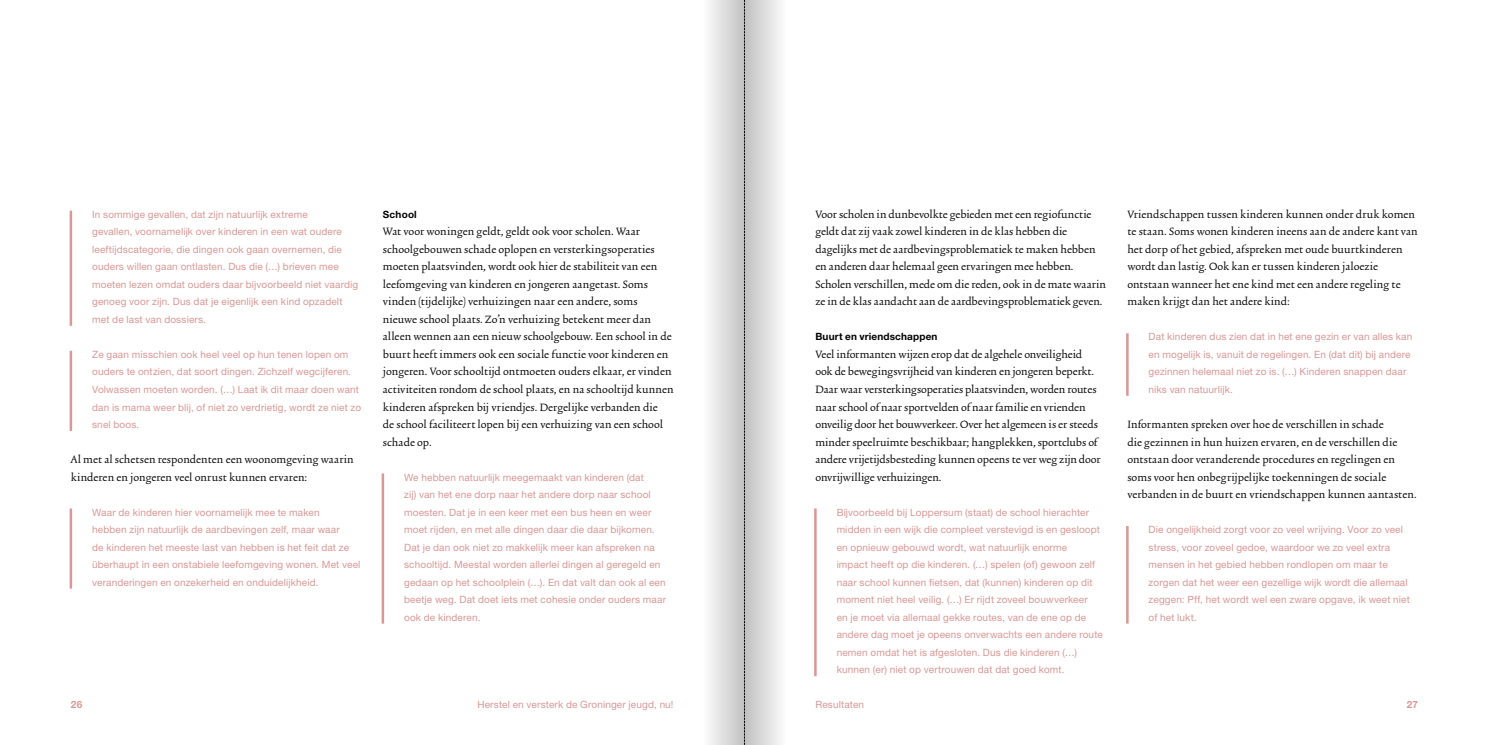
<style>
.page{position:relative;width:1489px;height:745px;background:#fff}
.page>*{position:absolute;margin:0;border:0;box-sizing:border-box;transform-origin:0 0}
.t1{font:expanded 12.5px/17.5px "Trinite No 2";letter-spacing:.005em;color:#000}
.t2{font:10px/17.5px "Helvetica Neue LT Std";letter-spacing:.015em;color:#d99896}
.t3{font:700 10px "Helvetica Neue LT Std";letter-spacing:.015em;color:#000}
.t4{font:700 10px "Helvetica Neue LT Std";color:#d99896}
</style>
<div class="page">
<hr style="left:70px;top:210px;width:2px;height:115px;background:#d99896">
<hr style="left:70px;top:350px;width:2px;height:80px;background:#d99896">
<hr style="left:70px;top:508px;width:2px;height:80px;background:#d99896">
<hr style="left:381px;top:473px;width:3px;height:150px;background:#d99896">
<hr style="left:814px;top:508px;width:2px;height:167px;background:#d99896">
<hr style="left:1126px;top:333px;width:2px;height:62px;background:#d99896">
<hr style="left:1126px;top:525px;width:2px;height:98px;background:#d99896">
<div style="left:744px;top:0;width:43px;height:744px;background:linear-gradient(to right,#bfbfbf,#fefefe)"></div>
<div style="left:702px;top:0;width:42px;height:744px;background:linear-gradient(to right,#fff,#c4c4c4)"></div>
<svg style="left:744px;top:0;width:1px;height:744px"></svg>
<p class="t2" style="left:92px;top:205px;width:267px">In sommige gevallen, dat zijn natuurlijk extreme<br>gevallen, voornamelijk over kinderen in een wat oudere leeftijdscategorie, die dingen ook gaan overnemen, die ouders willen gaan ontlasten. Dus die (…) brieven mee moeten lezen omdat ouders daar bijvoorbeeld niet vaardig genoeg voor zijn. Dus dat je eigenlijk een kind opzadelt met de last van dossiers.</p>
<p class="t2" style="left:92px;top:345px;width:270px">Ze gaan misschien ook heel veel op hun tenen lopen om ouders te ontzien, dat soort dingen. Zichzelf wegcijferen.<br>Volwassen moeten worden. (…) Laat ik dit maar doen want dan is mama weer blij, of niet zo verdrietig, wordt ze niet zo snel boos.</p>
<p class="t1" style="left:71px;top:451px;width:284px">Al met al schetsen respondenten een woonomgeving waarin kinderen en jongeren veel onrust kunnen ervaren:</p>
<p class="t2" style="left:92px;top:503px;width:270px">Waar de kinderen hier voornamelijk mee te maken<br>hebben zijn natuurlijk de aardbevingen zelf, maar waar<br>de kinderen het meeste last van hebben is het feit dat ze überhaupt in een onstabiele leefomgeving wonen. Met veel veranderingen en onzekerheid en onduidelijkheid.</p>
<p class="t3" style="left:383px;top:208px;width:36px">School</p>
<p class="t1" style="left:383px;top:223px;width:292px">Wat voor woningen geldt, geldt ook voor scholen. Waar schoolgebouwen schade oplopen en versterkingsoperaties moeten plaatsvinden, wordt ook hier de stabiliteit van een leefomgeving van kinderen en jongeren aangetast. Soms vinden (tijdelijke) verhuizingen naar een andere, soms nieuwe school plaats. Zo’n verhuizing betekent meer dan alleen wennen aan een nieuw schoolgebouw. Een school in de buurt heeft immers ook een sociale functie voor kinderen en jongeren. Voor schooltijd ontmoeten ouders elkaar, er vinden activiteiten rondom de school plaats, en na schooltijd kunnen kinderen afspreken bij vriendjes. Dergelijke verbanden die<br>de school faciliteert lopen bij een verhuizing van een school schade op.</p>
<p class="t2" style="left:404px;top:468px;width:263px">We hebben natuurlijk meegemaakt van kinderen (dat<br>zij) van het ene dorp naar het andere dorp naar school moesten. Dat je in een keer met een bus heen en weer moet rijden, en met alle dingen daar die daar bijkomen.<br>Dat je dan ook niet zo makkelijk meer kan afspreken na schooltijd. Meestal worden allerlei dingen al geregeld en gedaan op het schoolplein (…). En dat valt dan ook al een beetje weg. Dat doet iets met cohesie onder ouders maar ook de kinderen.</p>
<p class="t1" style="left:815px;top:206px;width:292px">Voor scholen in dunbevolkte gebieden met een regiofunctie geldt dat zij vaak zowel kinderen in de klas hebben die dagelijks met de aardbevingsproblematiek te maken hebben en anderen daar helemaal geen ervaringen mee hebben.<br>Scholen verschillen, mede om die reden, ook in de mate waarin ze in de klas aandacht aan de aardbevingsproblematiek geven.</p>
<p class="t3" style="left:815px;top:330px;width:124px">Buurt en vriendschappen</p>
<p class="t1" style="left:815px;top:346px;width:287px">Veel informanten wijzen erop dat de algehele onveiligheid ook de bewegingsvrijheid van kinderen en jongeren beperkt.<br>Daar waar versterkingsoperaties plaatsvinden, worden routes naar school of naar sportvelden of naar familie en vrienden onveilig door het bouwverkeer. Over het algemeen is er steeds minder speelruimte beschikbaar; hangplekken, sportclubs of andere vrijetijdsbesteding kunnen opeens te ver weg zijn door onvrijwillige verhuizingen.</p>
<p class="t2" style="left:836px;top:503px;width:268px">Bijvoorbeeld bij Loppersum (staat) de school hierachter midden in een wijk die compleet verstevigd is en gesloopt en opnieuw gebouwd wordt, wat natuurlijk enorme<br>impact heeft op die kinderen. (…) spelen (of) gewoon zelf naar school kunnen fietsen, dat (kunnen) kinderen op dit moment niet heel veilig. (…) Er rijdt zoveel bouwverkeer<br>en je moet via allemaal gekke routes, van de ene op de andere dag moet je opeens onverwachts een andere route nemen omdat het is afgesloten. Dus die kinderen (…) kunnen (er) niet op vertrouwen dat dat goed komt.</p>
<p class="t1" style="left:1127px;top:206px;width:292px">Vriendschappen tussen kinderen kunnen onder druk komen te staan. Soms wonen kinderen ineens aan de andere kant van het dorp of het gebied, afspreken met oude buurtkinderen wordt dan lastig. Ook kan er tussen kinderen jaloezie ontstaan wanneer het ene kind met een andere regeling te maken krijgt dan het andere kind:</p>
<p class="t2" style="left:1148px;top:328px;width:265px">Dat kinderen dus zien dat in het ene gezin er van alles kan en mogelijk is, vanuit de regelingen. En (dat dit) bij andere gezinnen helemaal niet zo is. (…) Kinderen snappen daar niks van natuurlijk.</p>
<p class="t1" style="left:1127px;top:416px;width:291px">Informanten spreken over hoe de verschillen in schade<br>die gezinnen in hun huizen ervaren, en de verschillen die ontstaan door veranderende procedures en regelingen en soms voor hen onbegrijpelijke toekenningen de sociale verbanden in de buurt en vriendschappen kunnen aantasten.</p>
<p class="t2" style="left:1148px;top:520px;width:263px">Die ongelijkheid zorgt voor zo veel wrijving. Voor zo veel stress, voor zoveel gedoe, waardoor we zo veel extra mensen in het gebied hebben rondlopen om maar te zorgen dat het weer een gezellige wijk wordt die allemaal zeggen: Pff, het wordt wel een zware opgave, ik weet niet of het lukt.</p>
<p class="t4" style="left:71px;top:698px;width:13px">26</p>
<p class="t2" style="left:477px;top:695px;width:198px">Herstel en versterk de Groninger jeugd, nu!</p>
<p class="t2" style="left:815px;top:695px;width:50px">Resultaten</p>
<p class="t4" style="left:1406px;top:698px;width:13px">27</p>
</div>
